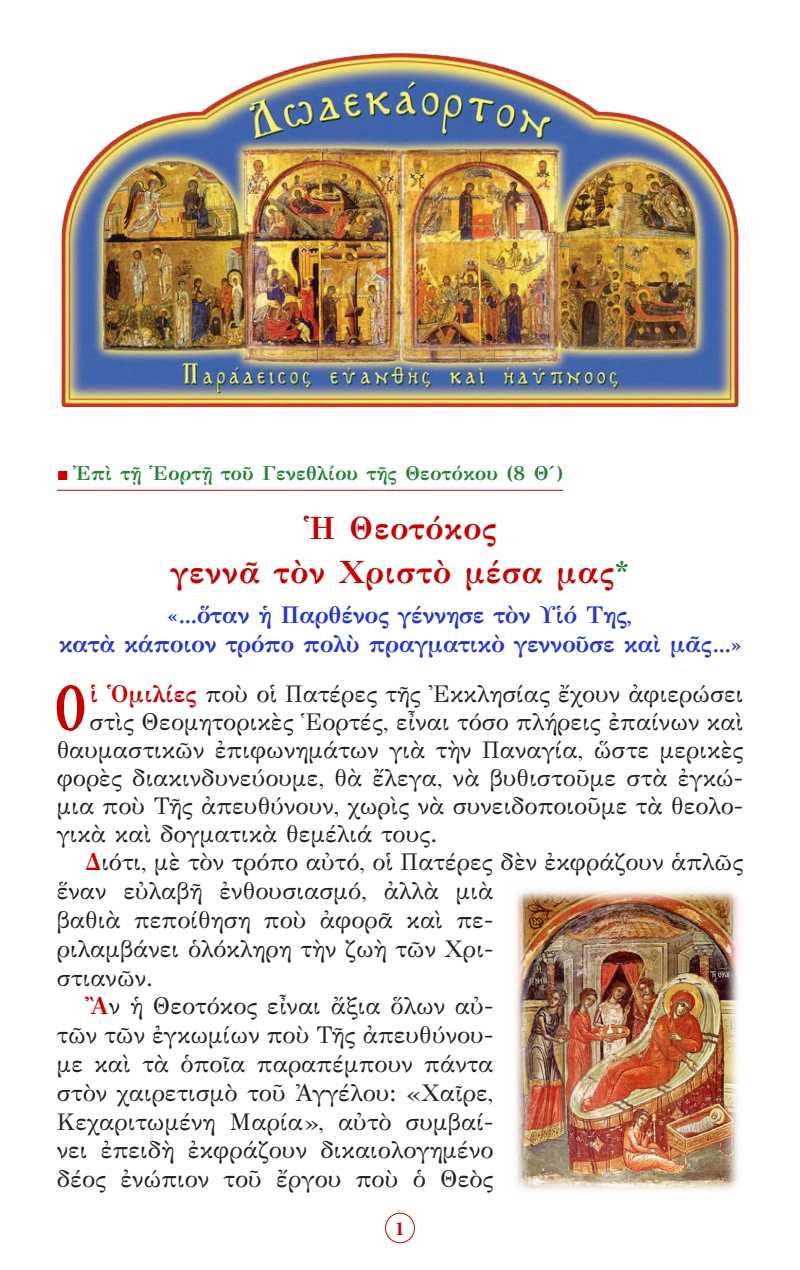
<style>
.page{position:relative;width:800px;height:1270px;background:#fff}
.page>*{position:absolute;margin:0;border:0;box-sizing:border-box;transform-origin:0 0}
.t1{font:63.8px "BYZIMAK";color:#c80000}
.t2{font:700 32px "GFS Didot";letter-spacing:.02em;color:#c80000}
.t3{font:24px/28.8px "GFS Didot";letter-spacing:.01em;color:#231f20}
.t4{font:700 24px "GFS Didot";letter-spacing:-.01em;color:#2534d0}
.t5{font:700 20px "GFS Didot";letter-spacing:.01em;color:#258134}
.t6{font:700 20px "Minion Pro";color:#c80000}
.s1{font-family:"Times New Roman";font-weight:400;color:#c80000}
.s2{font-family:"CTOS New Times Bold Test 1";font-weight:400;font-size:30px;color:#258134}
.s3{font-weight:700;color:#c80000}
</style>
<div class="page">
<div style="left:385px;top:1213px;width:30px;height:30px;border:1px solid #c80000;border-radius:50%"></div>
<hr style="left:57px;top:490px;width:506px;height:1px;background:#c80000">
<img style="left:61px;top:53px;width:678px;height:355px">
<img style="left:515px;top:890px;width:226px;height:301px">
<p class="t5" style="left:57px;top:457px;width:508px"><span class="s1">■</span> Ἐπὶ τῇ Ἑορτῇ τοῦ Γενεθλίου τῆς Θεοτόκου (8 Θ´)</p>
<p class="t2" style="left:304px;top:502px;width:194px">Ἡ Θεοτόκος</p>
<p class="t2" style="left:171px;top:546px;width:460px">γεννᾶ τὸν Χριστὸ μέσα μας<span class="s2">*</span></p>
<p class="t4" style="left:168px;top:595px;width:466px">«...ὅταν ἡ Παρθένος γέννησε τὸν Υἱό Της,</p>
<p class="t4" style="left:59px;top:624px;width:684px">κατὰ κάποιον τρόπο πολὺ πραγματικὸ γεννοῦσε καὶ μᾶς...»</p>
<p class="t1" style="left:54px;top:669px;width:34px">Ο</p>
<p class="t3" style="left:89px;top:678px;width:655px"><span class="s3">ἱ Ὁμιλίες</span> ποὺ οἱ Πατέρες τῆς Ἐκκλησίας ἔχουν ἀφιερώσει</p>
<p class="t3" style="left:89px;top:706px;width:655px">στὶς Θεομητορικὲς Ἑορτές, εἶναι τόσο πλήρεις ἐπαίνων καὶ</p>
<p class="t3" style="left:57px;top:734px;width:688px">θαυμαστικῶν ἐπιφωνημάτων γιὰ τὴν Παναγία, ὥστε μερικὲς</p>
<p class="t3" style="left:57px;top:762px;width:688px">φορὲς διακινδυνεύουμε, θὰ ἔλεγα, νὰ βυθιστοῦμε στὰ ἐγκώ-</p>
<p class="t3" style="left:57px;top:790px;width:688px">μια ποὺ Τῆς ἀπευθύνουν, χωρὶς νὰ συνειδοποιοῦμε τὰ θεολο-</p>
<p class="t3" style="left:57px;top:818px;width:382px">γικὰ καὶ δογματικὰ θεμέλιά τους.</p>
<p class="t3" style="left:57px;top:846px;width:688px;text-indent:28px"><span class="s3">Δ</span>ιότι, μὲ τὸν τρόπο αὐτό, οἱ Πατέρες δὲν ἐκφράζουν ἁπλῶς ἕναν εὐλαβῆ ἐνθουσιασμό, ἀλλὰ μιὰ<br>βαθιὰ πεποίθηση ποὺ ἀφορᾶ καὶ πε-<br>ριλαμβάνει ὁλόκληρη τὴν ζωὴ τῶν Χρι-<br>στιανῶν.</p>
<p class="t3" style="left:57px;top:990px;width:438px;text-align:justify;text-indent:28px"><span class="s3">Ἂ</span>ν ἡ Θεοτόκος εἶναι ἄξια ὅλων αὐ&shy;τῶν τῶν ἐγκωμίων ποὺ Τῆς ἀπευθύνου&shy;με καὶ τὰ ὁποῖα παραπέμπουν πάντα στὸν χαιρετισμὸ τοῦ Ἀγγέλου: «Χαῖρε, Κεχαριτωμένη Μαρία», αὐτὸ συμβαί&shy;νει ἐπειδὴ ἐκφράζουν δικαιολογημένο δέος ἐνώπιον τοῦ ἔργου ποὺ ὁ Θεὸς</p>
<p class="t6" style="left:395px;top:1214px;width:11px">1</p>
</div>
